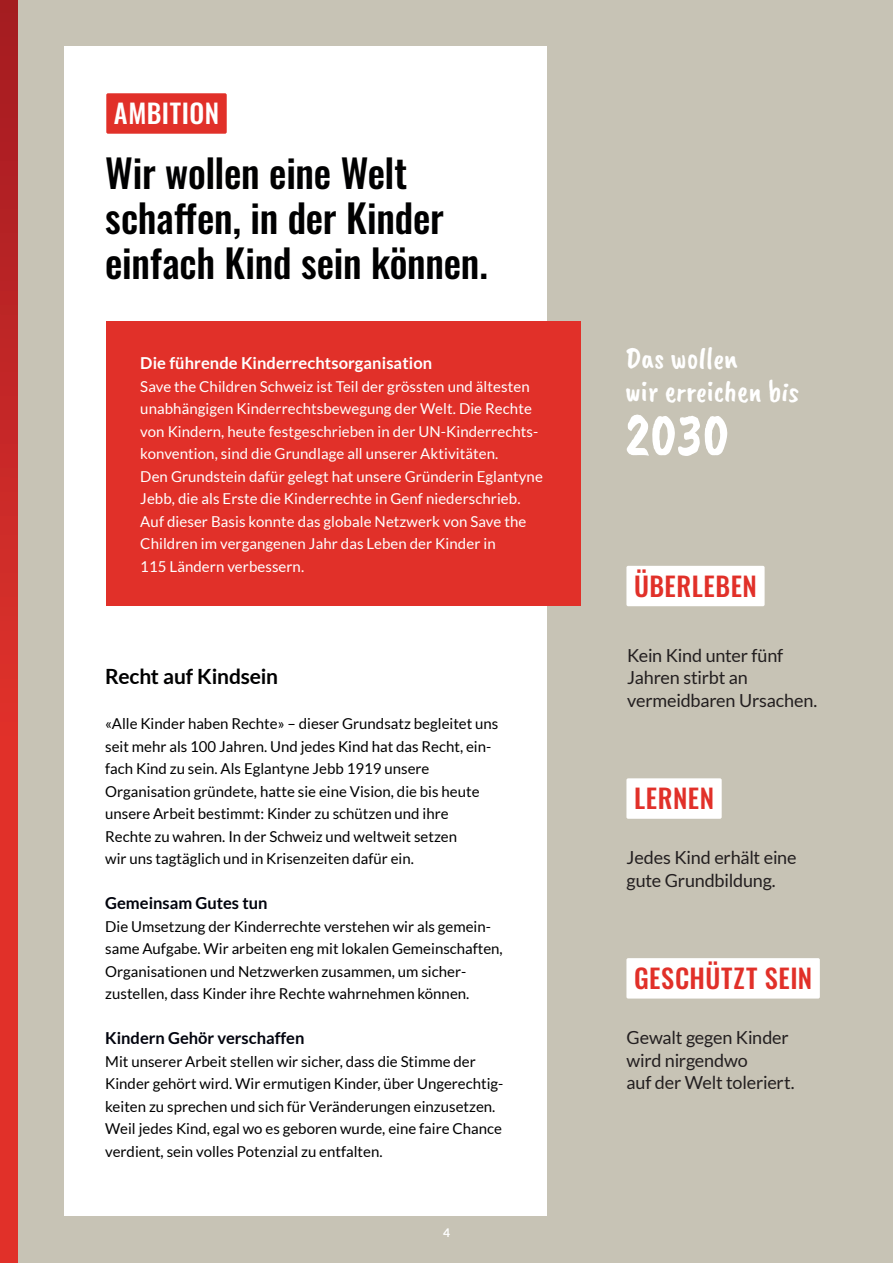
<style>
.page{position:relative;width:893px;height:1263px;background:#fff}
.page>*{position:absolute;margin:0;border:0;box-sizing:border-box;transform-origin:0 0}
.t1{font:61.2px "Caveat Brush";color:#fff}
.t2{font:39px/45px "Oswald";letter-spacing:-.005em;color:#000001}
.t3{font:30.6px/33px "Caveat Brush";color:#fff}
.t4{font:26.4px "Oswald";letter-spacing:.025em;color:#e13029}
.t5{font:26.4px "Oswald";letter-spacing:.015em;color:#fff}
.t6{font:700 21px "Lato";letter-spacing:-.01em;color:#000001}
.t7{font:18px/22.5px "Lato";letter-spacing:-.01em;color:#231f20}
.t8{font:700 16.5px "Lato";color:#00030d}
.t9{font:700 16.5px "Lato";letter-spacing:.005em;color:#fff}
.t10{font:15px/22.5px "Lato";color:#000001}
.t11{font:15px/22.5px "Lato";letter-spacing:.005em;color:#fff}
.t12{font:700 12px "Lato";color:#fff}
</style>
<div class="page">
<div style="left:17px;top:0;width:876px;height:1263px;background:#c7c3b5"></div>
<div style="left:0;top:0;width:17px;height:1263px;background:linear-gradient(to bottom,#ad1f24,#f0352b)"></div>
<div style="left:64px;top:47px;width:482px;height:1169px;background:#fff"></div>
<div style="left:626px;top:566px;width:139px;height:40px;background:#fff;border-radius:2px"></div>
<div style="left:626px;top:778px;width:96px;height:41px;background:#fff;border-radius:2px"></div>
<div style="left:626px;top:958px;width:194px;height:40px;background:#fff;border-radius:2px"></div>
<div style="left:106px;top:93px;width:121px;height:41px;background:#e13029;border-radius:2px"></div>
<div style="left:106px;top:321px;width:475px;height:285px;background:#e13029"></div>
<h3 class="t5" style="left:114px;top:90px;width:107px">AMBITION</h3>
<h2 class="t2" style="left:105px;top:147px;width:384px">Wir wollen eine Welt schaffen, in der Kinder einfach Kind sein können.</h2>
<p class="t9" style="left:140px;top:354px;width:293px">Die führende Kinderrechtsorganisation</p>
<p class="t11" style="left:140px;top:375px;width:404px">Save the Children Schweiz ist Teil der grössten und ältesten unabhängigen Kinderrechtsbewegung der Welt. Die Rechte von Kindern, heute festgeschrieben in der UN-Kinderrechts&shy;konvention, sind die Grundlage all unserer Aktivitäten.<br>Den Grundstein dafür gelegt hat unsere Gründerin Eglantyne Jebb, die als Erste die Kinderrechte in Genf niederschrieb.<br>Auf dieser Basis konnte das globale Netzwerk von Save the Children im vergangenen Jahr das Leben der Kinder in<br>115 Ländern verbessern.</p>
<h3 class="t6" style="left:105px;top:664px;width:174px">Recht auf Kindsein</h3>
<p class="t10" style="left:105px;top:712px;width:395px">«Alle Kinder haben Rechte» – dieser Grundsatz begleitet uns seit mehr als 100 Jahren. Und jedes Kind hat das Recht, ein&shy;fach Kind zu sein. Als Eglantyne Jebb 1919 unsere Organisation gründete, hatte sie eine Vision, die bis heute unsere Arbeit bestimmt: Kinder zu schützen und ihre Rechte zu wahren. In der Schweiz und weltweit setzen<br>wir uns tagtäglich und in Krisenzeiten dafür ein.</p>
<p class="t8" style="left:105px;top:894px;width:164px">Gemeinsam Gutes tun</p>
<p class="t10" style="left:105px;top:915px;width:399px">Die Umsetzung der Kinderrechte verstehen wir als gemein&shy;same Aufgabe. Wir arbeiten eng mit lokalen Gemeinschaften, Organisationen und Netzwerken zusammen, um sicher&shy;zustellen, dass Kinder ihre Rechte wahrnehmen können.</p>
<p class="t8" style="left:105px;top:1029px;width:201px">Kindern Gehör verschaffen</p>
<p class="t10" style="left:105px;top:1050px;width:400px">Mit unserer Arbeit stellen wir sicher, dass die Stimme der Kinder gehört wird. Wir ermutigen Kinder, über Ungerechtig&shy;keiten zu sprechen und sich für Veränderungen einzusetzen.<br>Weil jedes Kind, egal wo es geboren wurde, eine faire Chance verdient, sein volles Potenzial zu entfalten.</p>
<p class="t12" style="left:443px;top:1225px;width:8px">4</p>
<h3 class="t3" style="left:625px;top:343px;width:176px">Das wollen<br>wir erreichen bis</h3>
<h1 class="t1" style="left:625px;top:400px;width:106px">2030</h1>
<h3 class="t4" style="left:634px;top:562px;width:124px">ÜBERLEBEN</h3>
<p class="t7" style="left:627px;top:644px;width:192px">Kein Kind unter fünf<br>Jahren stirbt an vermeidbaren Ursachen.</p>
<h3 class="t4" style="left:634px;top:775px;width:81px">LERNEN</h3>
<p class="t7" style="left:626px;top:846px;width:172px">Jedes Kind erhält eine gute Grundbildung.</p>
<h3 class="t4" style="left:634px;top:955px;width:180px">GESCHÜTZT SEIN</h3>
<p class="t7" style="left:626px;top:1026px;width:170px">Gewalt gegen Kinder wird nirgendwo<br>auf der Welt toleriert.</p>
</div>
